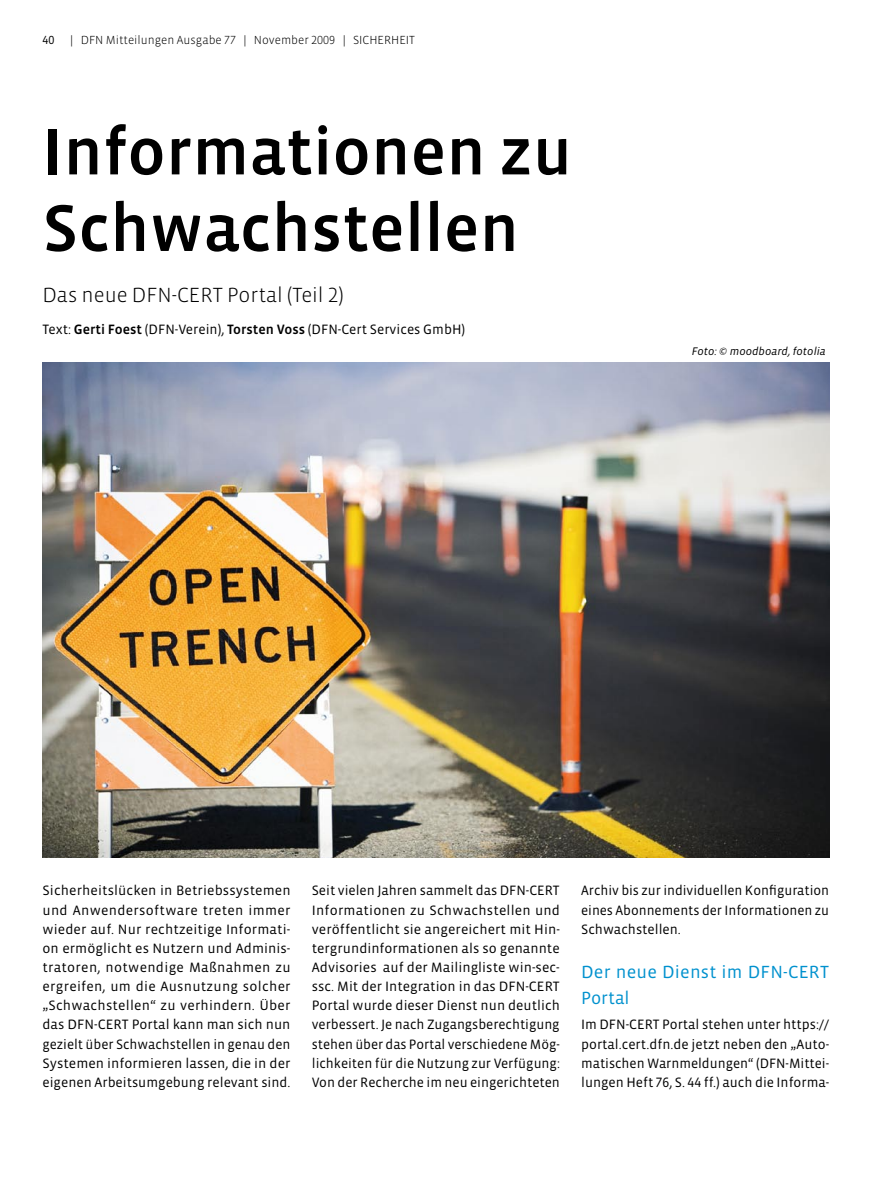
<style>
.page{position:relative;width:893px;height:1191px;background:#fff}
.page>*{position:absolute;margin:0;border:0;box-sizing:border-box;transform-origin:0 0}
.t1{font:500 67.5px/76.5px "Vista Sans OT";color:#000}
.t2{font:300 21px "Vista Sans OT";color:#000}
.t3{font:18px/25.5px "Vista Sans OT";letter-spacing:.01em;color:#0091ce}
.t4{font:13.8px/19.2px "Vista Sans OT";color:#000;text-align:justify}
.t5{font:300 12px "Vista Sans OT";color:#000}
.t6{font:12px "Vista Sans OT";color:#000}
.t7{font:italic 11.25px "Vista Sans OT";color:#000}
.s1{font-weight:500}
</style>
<div class="page">
<img style="left:43px;top:363px;width:786px;height:494px">
<p class="t6" style="left:43px;top:34px;width:13px">40</p>
<p class="t5" style="left:70px;top:34px;width:346px">| DFN Mitteilungen Ausgabe 77 | November 2009 | SICHERHEIT</p>
<h1 class="t1" style="left:43px;top:115px;width:531px">Informationen zu<br>Schwachstellen</h1>
<h2 class="t2" style="left:43px;top:284px;width:303px">Das neue DFN-CERT Portal (Teil 2)</h2>
<p class="t4" style="left:43px;top:320px;width:424px">Text: <span class="s1">Gerti Foest</span> (DFN-Verein), <span class="s1">Torsten Voss</span> (DFN-Cert Services GmbH)</p>
<p class="t7" style="left:692px;top:345px;width:136px">Foto: © moodboard, fotolia</p>
<p class="t4" style="left:43px;top:881px;width:250px">Sicherheitslücken in Betriebssystemen und Anwendersoftware treten immer wieder auf. Nur rechtzeitige Informati&shy;on ermöglicht es Nutzern und Adminis&shy;tratoren, notwendige Maßnahmen zu ergreifen, um die Ausnutzung solcher „Schwachstellen“ zu verhindern. Über das DFN-CERT Portal kann man sich nun gezielt über Schwachstellen in genau den Systemen informieren lassen, die in der eigenen Arbeitsumgebung relevant sind.</p>
<p class="t4" style="left:312px;top:881px;width:250px">Seit vielen Jahren sammelt das DFN-CERT Informationen zu Schwachstellen und veröffentlicht sie angereichert mit Hin&shy;tergrundinformationen als so genannte Advisories auf der Mailingliste win-sec&shy;ssc. Mit der Integration in das DFN-CERT Portal wurde dieser Dienst nun deutlich verbessert. Je nach Zugangsberechtigung stehen über das Portal verschiedene Mög&shy;lichkeiten für die Nutzung zur Verfügung:<br>Von der Recherche im neu eingerichteten</p>
<p class="t4" style="left:581px;top:881px;width:249px">Archiv bis zur individuellen Konfiguration eines Abonnements der Informationen zu Schwachstellen.</p>
<h3 class="t3" style="left:581px;top:959px;width:249px">Der neue Dienst im DFN-CERT<br>Portal</h3>
<p class="t4" style="left:581px;top:1015px;width:250px">Im DFN-CERT Portal stehen unter https:// portal.cert.dfn.de jetzt neben den „Auto&shy;matischen Warnmeldungen“ (DFN-Mittei&shy;lungen Heft 76, S. 44 ff.) auch die Informa-</p>
</div>
